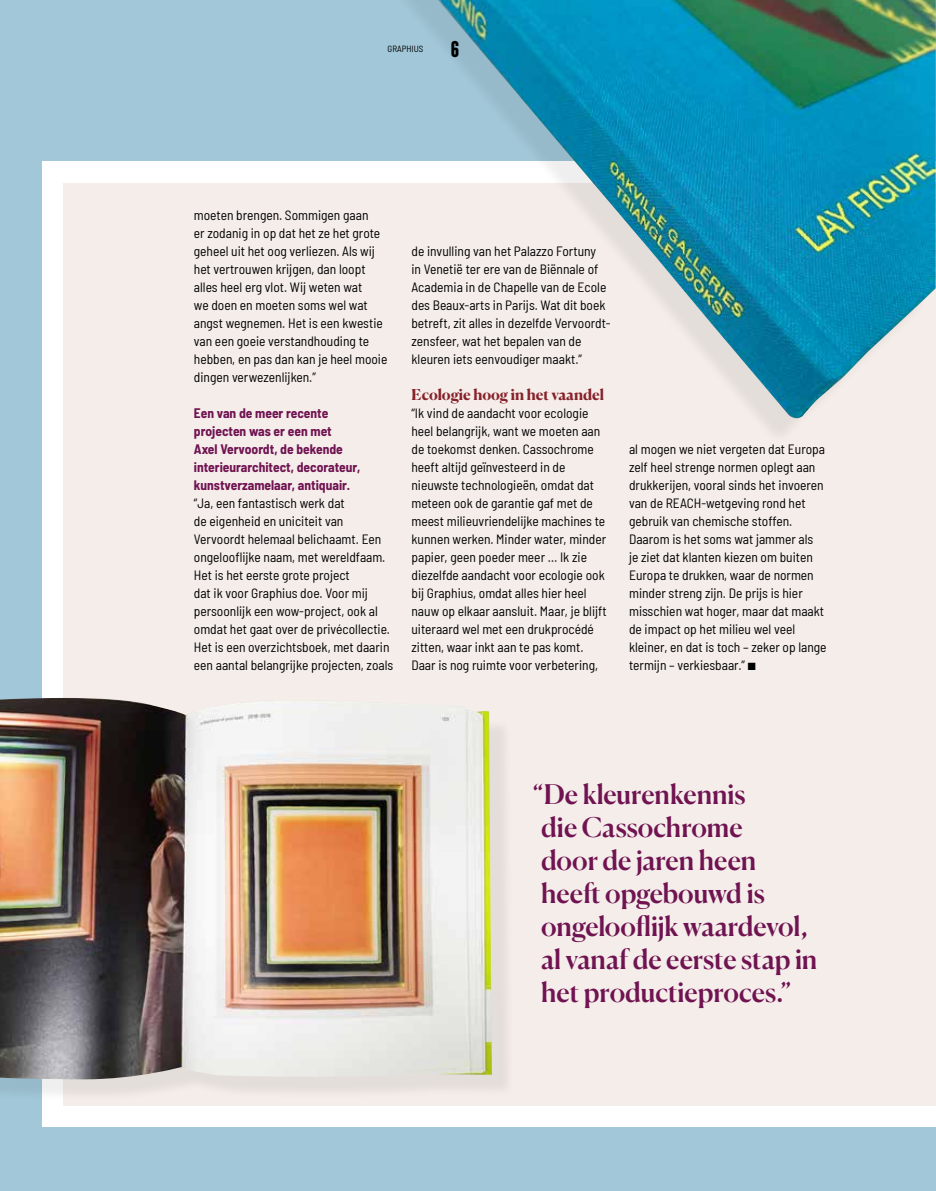
<style>
.page{position:relative;width:936px;height:1191px;background:#fff}
.page>*{position:absolute;margin:0;border:0;box-sizing:border-box;transform-origin:0 0}
.t1{font:500 27px/33px "Canela";letter-spacing:-.005em;color:#701351}
.t2{font:21px "Tabloid Press JNL";color:#000}
.t3{font:700 15px "Canela";letter-spacing:-.005em;color:#87222a}
.t4{font:semi-condensed 13.5px/18px "Barlow";color:#000}
.t5{font:700 semi-condensed 13.5px/18px "Barlow";color:#701351}
.t6{font:semi-condensed 9px "Barlow";color:#000}
</style>
<div class="page">
<div style="left:0;top:0;width:935px;height:1191px;background:#a1c7d8"></div>
<div style="left:43px;top:162px;width:892px;height:965px;background:#fff"></div>
<div style="left:64px;top:183px;width:871px;height:922px;background:#f4edea"></div>
<div style="left:394px;top:0;width:533px;height:444px;background:#000;opacity:.07"></div>
<img style="left:438px;top:0;width:497px;height:420px">
<div style="left:0;top:705px;width:515px;height:397px;background:#000;opacity:.07"></div>
<img style="left:0;top:696px;width:492px;height:383px">
<p class="t6" style="left:387px;top:42px;width:37px">GRAPHIUS</p>
<h2 class="t2" style="left:451px;top:37px;width:10px">6</h2>
<p class="t4" style="left:194px;top:205px;width:195px">moeten brengen. Sommigen gaan<br>er zodanig in op dat het ze het grote geheel uit het oog verliezen. Als wij het vertrouwen krijgen, dan loopt alles heel erg vlot. Wij weten wat<br>we doen en moeten soms wel wat angst wegnemen. Het is een kwestie van een goeie verstandhouding te hebben, en pas dan kan je heel mooie dingen verwezenlijken.”</p>
<p class="t5" style="left:194px;top:403px;width:168px">Een van de meer recente projecten was er een met<br>Axel Vervoordt, de bekende interieurarchitect, decorateur, kunstverzamelaar, antiquair.</p>
<p class="t4" style="left:194px;top:493px;width:201px">“Ja, een fantastisch werk dat<br>de eigenheid en uniciteit van Vervoordt helemaal belichaamt. Een ongelooflijke naam, met wereldfaam.<br>Het is het eerste grote project<br>dat ik voor Graphius doe. Voor mij persoonlijk een wow-project, ook al omdat het gaat over de privécollectie.<br>Het is een overzichtsboek, met daarin een aantal belangrijke projecten, zoals</p>
<p class="t4" style="left:411px;top:241px;width:201px">de invulling van het Palazzo Fortuny<br>in Venetië ter ere van de Biënnale of Academia in de Chapelle van de Ecole des Beaux-arts in Parijs. Wat dit boek betreft, zit alles in dezelfde Vervoordt&shy;zensfeer, wat het bepalen van de kleuren iets eenvoudiger maakt.”</p>
<p class="t3" style="left:411px;top:383px;width:194px">Ecologie hoog in het vaandel</p>
<p class="t4" style="left:411px;top:403px;width:197px">“Ik vind de aandacht voor ecologie heel belangrijk, want we moeten aan de toekomst denken. Cassochrome heeft altijd geïnvesteerd in de nieuwste technologieën, omdat dat meteen ook de garantie gaf met de meest milieuvriendelijke machines te kunnen werken. Minder water, minder papier, geen poeder meer … Ik zie diezelfde aandacht voor ecologie ook bij Graphius, omdat alles hier heel nauw op elkaar aansluit. Maar, je blijft uiteraard wel met een drukprocédé zitten, waar inkt aan te pas komt.<br>Daar is nog ruimte voor verbetering,</p>
<p class="t4" style="left:629px;top:439px;width:199px">al mogen we niet vergeten dat Europa zelf heel strenge normen oplegt aan drukkerijen, vooral sinds het invoeren van de REACH-wetgeving rond het gebruik van chemische stoffen.<br>Daarom is het soms wat jammer als<br>je ziet dat klanten kiezen om buiten Europa te drukken, waar de normen minder streng zijn. De prijs is hier misschien wat hoger, maar dat maakt de impact op het milieu wel veel kleiner, en dat is toch – zeker op lange termijn – verkiesbaar.” ■</p>
<h1 class="t1" style="left:541px;top:776px;width:278px;text-indent:-9px">“De kleurenkennis<br>die Cassochrome<br>door de jaren heen heeft opgebouwd is ongelooflijk waardevol, al vanaf de eerste stap in het productieproces.”</h1>
</div>
